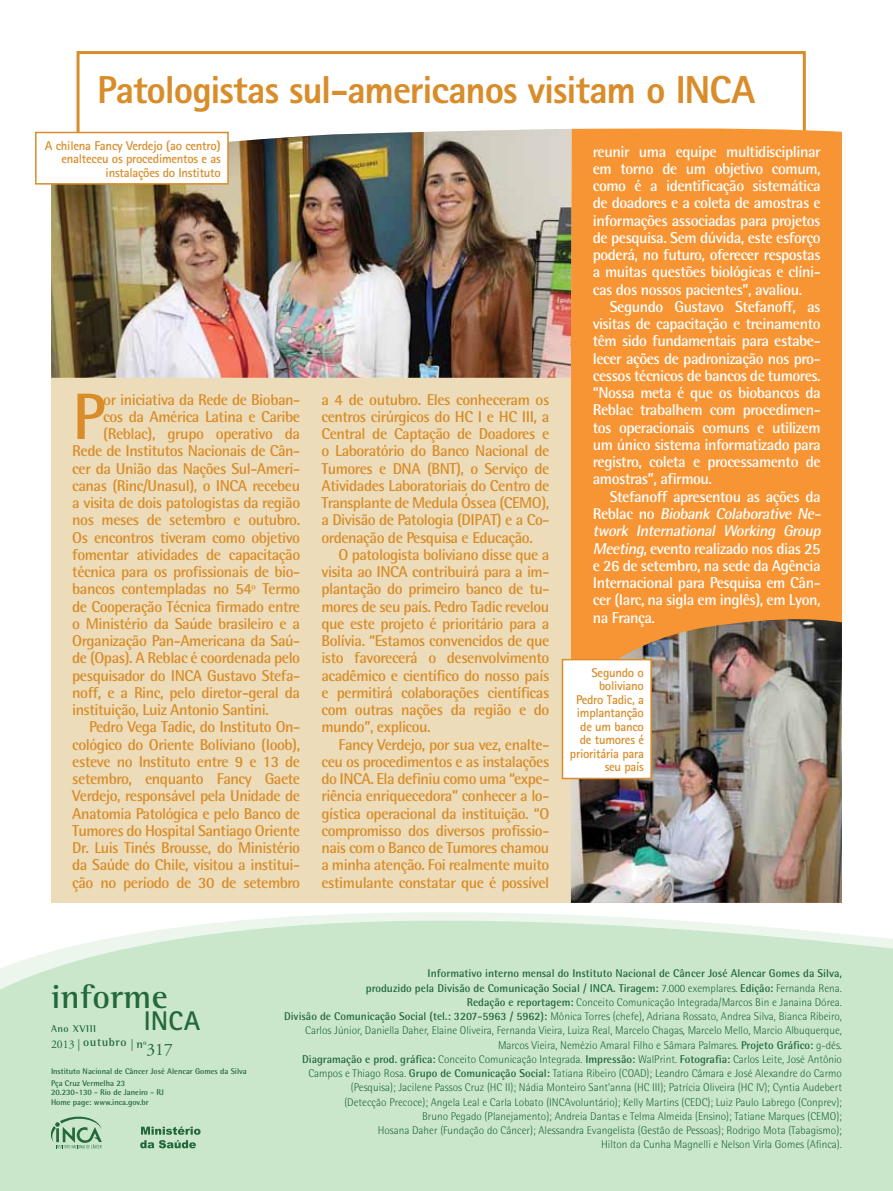
<style>
.page{position:relative;width:893px;height:1191px;background:#fff}
.page>*{position:absolute;margin:0;border:0;box-sizing:border-box;transform-origin:0 0}
.t1{font:700 65.7px "Rotis Semi Sans";color:#d88d2a}
.t2{font:800 39px "Rotis Sans Serif";letter-spacing:-.03em;color:#d88d2a}
.t3{font:700 34.05px "Rotis Semi Serif";letter-spacing:.01em;color:#23683b}
.t4{font:700 27px "Rotis Sans Serif";color:#23683b}
.t5{font:700 15.75px/17.2px "Rotis Semi Sans";letter-spacing:-.03em;color:#d88d2a;text-align:justify}
.t6{font:700 15.75px/17.2px "Rotis Semi Sans";letter-spacing:-.03em;color:#fff;text-align:justify}
.t7{font:700 12.75px/13.5px "Rotis Sans Serif";letter-spacing:-.02em;color:#d88d2a;text-align:right}
.t8{font:700 11.7px "Rotis Semi Serif";letter-spacing:.05em;color:#23683b}
.t9{font:300 11.25px/14.2px "Rotis Semi Sans";color:#23683b;text-align:right}
.t10{font:700 10.05px "Rotis Semi Serif";letter-spacing:.05em;color:#23683b}
.t11{font:700 8.25px/11.9px "Rotis Semi Sans";color:#23683b}
.s1{font-style:italic}
.s2{font-family:"Adobe Garamond Pro";font-weight:400}
.s3{font-family:"Adobe Garamond";font-weight:400;font-size:17.4px}
.s4{font-weight:700}
</style>
<div class="page">
<svg style="left:0;top:912px;width:893px;height:279px;background:#cde8cf"></svg>
<svg style="left:50px;top:1114px;width:52px;height:34px;background:#9fc6a6"></svg>
<svg style="left:140px;top:1140px;width:56px;height:8px"></svg>
<svg style="left:141px;top:1126px;width:60px;height:8px"></svg>
<div style="left:571px;top:128px;width:271px;height:491px;background:#f79433"></div>
<div style="left:51px;top:330px;width:520px;height:573px;background:#eddcba"></div>
<img style="left:51px;top:129px;width:520px;height:249px">
<div style="left:36px;top:132px;width:192px;height:52px;background:#fff"></div>
<div style="left:35px;top:132px;width:194px;height:53px;border:2px solid #d88d2a"></div>
<img style="left:571px;top:619px;width:271px;height:284px">
<div style="left:562px;top:659px;width:89px;height:119px;background:#fff"></div>
<div style="left:562px;top:659px;width:90px;height:120px;border:2px solid #d88d2a"></div>
<h2 class="t2" style="left:97px;top:65px;width:659px">Patologistas sul-americanos visitam o INCA</h2>
<p class="t7" style="left:45px;top:138px;width:178px">A chilena Fancy Verdejo (ao centro) enalteceu os procedimentos e as instalações do Instituto</p>
<h1 class="t1" style="left:72px;top:376px;width:34px">P</h1>
<p class="t5" style="left:103px;top:390px;width:198px">or iniciativa da Rede de Bioban-</p>
<p class="t5" style="left:103px;top:407px;width:198px">cos da América Latina e Caribe</p>
<p class="t5" style="left:103px;top:425px;width:198px">(Reblac), grupo operativo da</p>
<p class="t5" style="left:72px;top:442px;width:229px">Rede de Institutos Nacionais de Cân-</p>
<p class="t5" style="left:72px;top:459px;width:229px">cer da União das Nações Sul-Ameri-</p>
<p class="t5" style="left:72px;top:476px;width:229px">canas (Rinc/Unasul), o INCA recebeu</p>
<p class="t5" style="left:72px;top:494px;width:229px">a visita de dois patologistas da região</p>
<p class="t5" style="left:72px;top:511px;width:229px">nos meses de setembro e outubro.</p>
<p class="t5" style="left:72px;top:528px;width:229px">Os encontros tiveram como objetivo</p>
<p class="t5" style="left:72px;top:545px;width:229px">fomentar atividades de capacitação</p>
<p class="t5" style="left:72px;top:563px;width:229px">técnica para os profissionais de bio-</p>
<p class="t5" style="left:72px;top:580px;width:229px">bancos contempladas no 54º Termo</p>
<p class="t5" style="left:72px;top:597px;width:229px">de Cooperação Técnica firmado entre</p>
<p class="t5" style="left:72px;top:614px;width:229px">o Ministério da Saúde brasileiro e a</p>
<p class="t5" style="left:72px;top:632px;width:229px">Organização Pan-Americana da Saú-</p>
<p class="t5" style="left:72px;top:649px;width:229px">de (Opas). A Reblac é coordenada pelo</p>
<p class="t5" style="left:72px;top:666px;width:229px">pesquisador do INCA Gustavo Stefa-</p>
<p class="t5" style="left:72px;top:683px;width:229px">noff, e a Rinc, pelo diretor-geral da</p>
<p class="t5" style="left:72px;top:701px;width:198px">instituição, Luiz Antonio Santini.</p>
<p class="t5" style="left:89px;top:718px;width:212px">Pedro Vega Tadic, do Instituto On-</p>
<p class="t5" style="left:72px;top:735px;width:229px">cológico do Oriente Boliviano (Ioob),</p>
<p class="t5" style="left:72px;top:752px;width:229px">esteve no Instituto entre 9 e 13 de</p>
<p class="t5" style="left:72px;top:770px;width:229px">setembro, enquanto Fancy Gaete</p>
<p class="t5" style="left:72px;top:787px;width:229px">Verdejo, responsável pela Unidade de</p>
<p class="t5" style="left:72px;top:804px;width:229px">Anatomia Patológica e pelo Banco de</p>
<p class="t5" style="left:72px;top:821px;width:229px">Tumores do Hospital Santiago Oriente</p>
<p class="t5" style="left:72px;top:839px;width:229px">Dr. Luis Tinés Brousse, do Ministério</p>
<p class="t5" style="left:72px;top:856px;width:229px">da Saúde do Chile, visitou a institui-</p>
<p class="t5" style="left:72px;top:873px;width:229px">ção no período de 30 de setembro</p>
<p class="t5" style="left:321px;top:390px;width:229px">a 4 de outubro. Eles conheceram os centros cirúrgicos do HC I e HC III, a Central de Captação de Doadores e o Laboratório do Banco Nacional de Tumores e DNA (BNT), o Serviço de Atividades Laboratoriais do Centro de Transplante de Medula Óssea (CEMO), a Divisão de Patologia (DIPAT) e a Co&shy;ordenação de Pesquisa e Educação.</p>
<p class="t5" style="left:321px;top:545px;width:229px;text-indent:17px">O patologista boliviano disse que a visita ao INCA contribuirá para a im&shy;plantação do primeiro banco de tu&shy;mores de seu país. Pedro Tadic revelou que este projeto é prioritário para a Bolívia. “Estamos convencidos de que isto favorecerá o desenvolvimento acadêmico e científico do nosso país e permitirá colaborações científicas com outras nações da região e do mundo”, explicou.</p>
<p class="t5" style="left:321px;top:735px;width:229px;text-indent:17px">Fancy Verdejo, por sua vez, enalte&shy;ceu os procedimentos e as instalações do INCA. Ela definiu como uma “expe&shy;riência enriquecedora” conhecer a lo&shy;gística operacional da instituição. “O compromisso dos diversos profissio&shy;nais com o Banco de Tumores chamou a minha atenção. Foi realmente muito estimulante constatar que é possível</p>
<p class="t6" style="left:593px;top:142px;width:229px">reunir uma equipe multidisciplinar em torno de um objetivo comum, como é a identificação sistemática de doadores e a coleta de amostras e informações associadas para projetos de pesquisa. Sem dúvida, este esforço poderá, no futuro, oferecer respostas a muitas questões biológicas e clíni&shy;cas dos nossos pacientes”, avaliou.</p>
<p class="t6" style="left:593px;top:298px;width:229px;text-indent:17px">Segundo Gustavo Stefanoff, as visitas de capacitação e treinamento têm sido fundamentais para estabe&shy;lecer ações de padronização nos pro&shy;cessos técnicos de bancos de tumores. “Nossa meta é que os biobancos da Reblac trabalhem com procedimen&shy;tos operacionais comuns e utilizem um único sistema informatizado para registro, coleta e processamento de amostras”, afirmou.</p>
<p class="t6" style="left:593px;top:487px;width:233px;text-align:left;text-indent:17px">Stefanoff apresentou as ações da<br>R e b l a c n o <span class="s1">Biobank Colaborative Ne&shy;twork International Working Group<br>Meeting</span>, evento realizado nos dias 25 e 26 de setembro, na sede da Agência<br>Internacional para Pesquisa em Cân&shy;cer (Iarc, na sigla em inglês), em Lyon, na França.</p>
<p class="t7" style="left:570px;top:665px;width:76px">Segundo o boliviano<br>Pedro Tadic, a implantanção de um banco de tumores é prioritária para seu país</p>
<h3 class="t3" style="left:51px;top:976px;width:118px">informe</h3>
<h3 class="t4" style="left:144px;top:1003px;width:58px">INCA</h3>
<p class="t8" style="left:51px;top:1034px;width:123px"><span class="s2">2013 |</span> outubro <span class="s2">|</span> nº<span class="s3">317</span></p>
<p class="t10" style="left:51px;top:1022px;width:47px">Ano XVIII</p>
<p class="t11" style="left:51px;top:1065px;width:197px">Instituto Nacional de Câncer José Alencar Gomes da Silva<br>Pça Cruz Vermelha 23</p>
<p class="t11" style="left:51px;top:1087px;width:114px;line-height:9.8px">20.230-130 - Rio de Janeiro - RJ<br>Home page: www.inca.gov.br</p>
<p class="t9" style="left:284px;top:966px;width:559px"><span class="s4">Informativo interno mensal do Instituto Nacional de Câncer José Alencar Gomes da Silva,<br>produzido pela Divisão de Comunicação Social / INCA. Tiragem:</span> 7.000 exemplares. <span class="s4">Edição:</span> Fernanda Rena.<br><span class="s4">Redação e reportagem:</span> Conceito Comunicação Integrada/Marcos Bin e Janaina Dórea.<br><span class="s4">Divisão de Comunicação Social (tel.: 3207-5963 / 5962):</span> Mônica Torres (chefe), Adriana Rossato, Andrea Silva, Bianca Ribeiro, Carlos Júnior, Daniella Daher, Elaine Oliveira, Fernanda Vieira, Luiza Real, Marcelo Chagas, Marcelo Mello, Marcio Albuquerque, Marcos Vieira, Nemézio Amaral Filho e Sâmara Palmares. <span class="s4">Projeto Gráfico:</span> g-dés.<br><span class="s4">Diagramação e prod. gráfica:</span> Conceito Comunicação Integrada. <span class="s4">Impressão:</span> WalPrint. <span class="s4">Fotografia:</span> Carlos Leite, José Antônio Campos e Thiago Rosa. <span class="s4">Grupo de Comunicação Social:</span> Tatiana Ribeiro (COAD); Leandro Câmara e José Alexandre do Carmo (Pesquisa); Jacilene Passos Cruz (HC II); Nádia Monteiro Sant’anna (HC III); Patrícia Oliveira (HC IV); Cyntia Audebert<br>(Detecção Precoce); Angela Leal e Carla Lobato (INCAvoluntário); Kelly Martins (CEDC); Luiz Paulo Labrego (Conprev);<br>Bruno Pegado (Planejamento); Andreia Dantas e Telma Almeida (Ensino); Tatiane Marques (CEMO);<br>Hosana Daher (Fundação do Câncer); Alessandra Evangelista (Gestão de Pessoas); Rodrigo Mota (Tabagismo);<br>Hilton da Cunha Magnelli e Nelson Virla Gomes (Afinca).</p>
</div>
